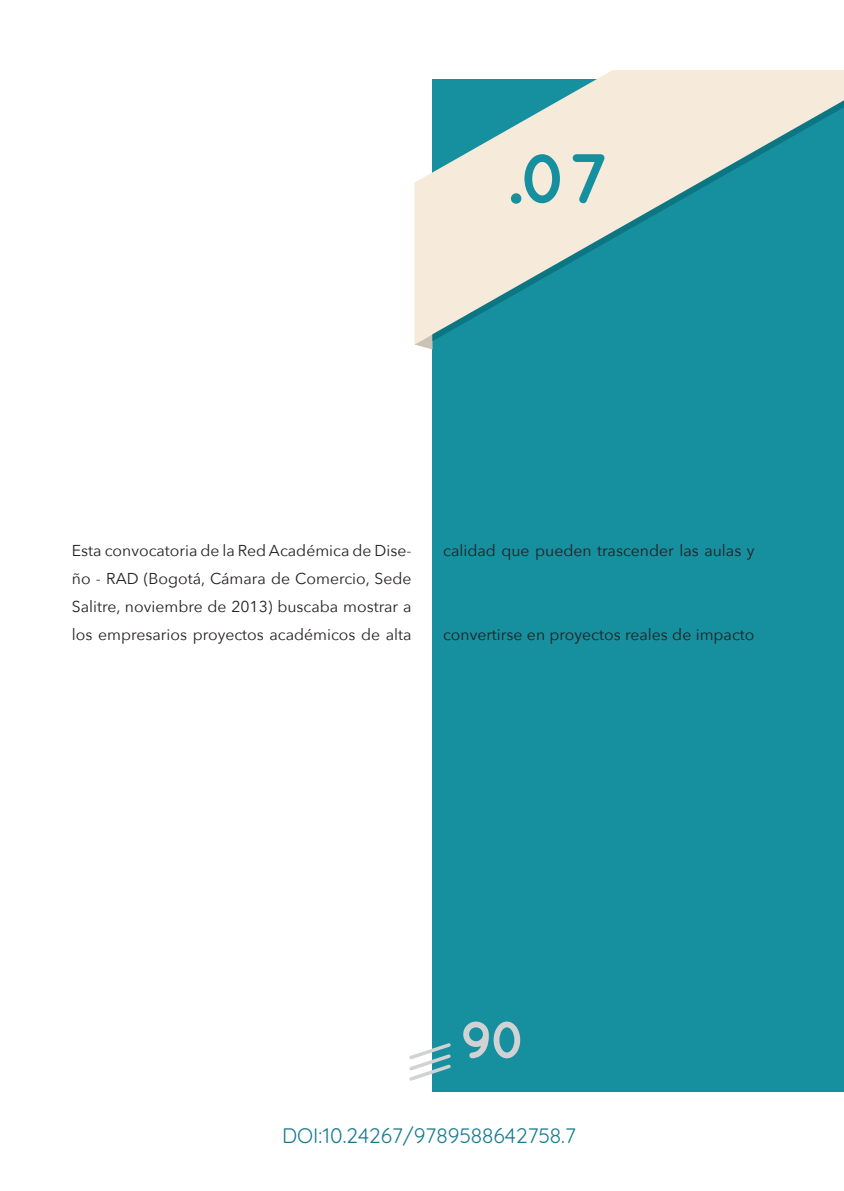
<style>
.page{position:relative;width:844px;height:1191px;background:#fff}
.page>*{position:absolute;margin:0;border:0;box-sizing:border-box;transform-origin:0 0}
.Titulo-Art{font:700 70px "Quicksand";color:#168f9f}
.t1{font:700 52.5px "Quicksand";color:#d1d2d4}
.t2{font:21px "Quicksand";color:#177b8f}
.Parrafo{font:15.75px/28px "Avenir Next";color:#231f20;text-align:justify}
</style>
<div class="page">
<div style="left:432px;top:79px;width:411px;height:1012px;background:#168f9f"></div>
<svg style="left:414px;top:344px;width:18px;height:5px"></svg>
<svg style="left:414px;top:70px;width:429px;height:274px"></svg>
<svg style="left:409px;top:1043px;width:42px;height:38px"></svg>
<p class="Titulo-Art" style="left:505px;top:137px;width:106px">.07</p>
<p class="Parrafo" style="left:72px;top:535px;width:341px">Esta convocatoria de la Red Académica de Dise&shy;ño - RAD (Bogotá, Cámara de Comercio, Sede Salitre, noviembre de 2013) buscaba mostrar a los empresarios proyectos académicos de alta</p>
<p class="Parrafo" style="left:443px;top:535px;width:313px">calidad que pueden trascender las aulas y</p>
<p class="Parrafo" style="left:443px;top:619px;width:313px">convertirse en proyectos reales de impacto</p>
<p class="t1" style="left:459px;top:1008px;width:69px">90</p>
<h3 class="t2" style="left:282px;top:1119px;width:295px">DOI:10.24267/9789588642758.7</h3>
</div>
